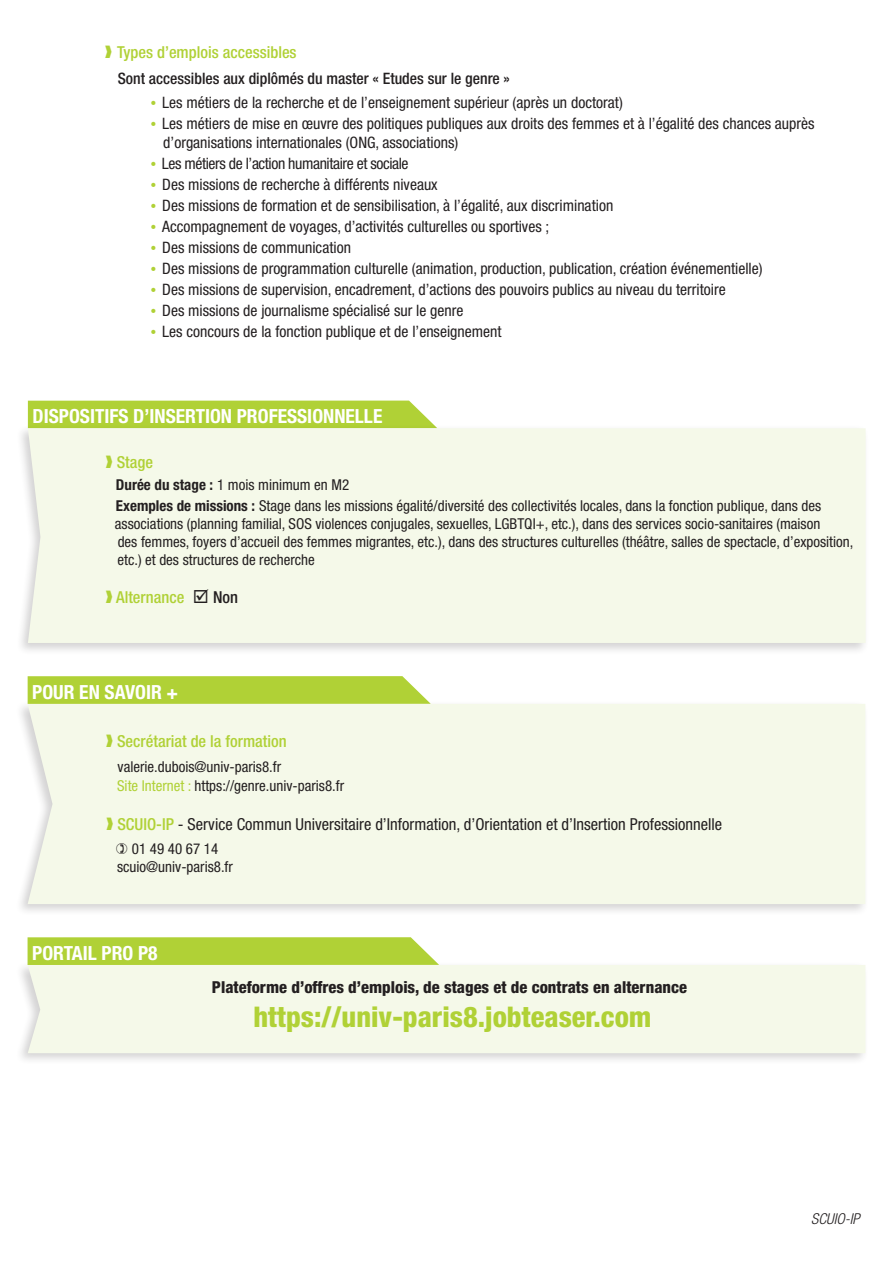
<style>
.page{position:relative;width:893px;height:1263px;background:#fff}
.page>*{position:absolute;margin:0;border:0;box-sizing:border-box;transform-origin:0 0}
.t1{font:800 condensed 28.5px "Helvetica Neue";color:#b0d136}
.t2{font:700 condensed 19.5px "Helvetica Neue";color:#fff}
.t3{font:condensed 16.5px "Helvetica Neue";color:#231f20}
.t4{font:500 condensed 16.5px "Helvetica Neue";color:#b0d136}
.t5{font:800 condensed 16.5px "Helvetica Neue";color:#231f20}
.t6{font:condensed 15.75px/18.9px "Helvetica Neue";color:#231f20}
.t7{font:500 condensed 15.75px "Helvetica Neue";color:#231f20}
.t8{font:condensed 15.75px "Helvetica Neue";letter-spacing:-.025em;color:#231f20}
.t9{font:condensed 15px/18px "Helvetica Neue";color:#231f20}
.t10{font:italic 300 condensed 15px "Helvetica Neue";color:#231f20}
.s1{font-family:"Quay Sans";font-stretch:normal;font-size:15px;color:#b0d136}
.s2{font-weight:700}
.s3{color:#231f20}
.s4{color:#b0d136}
.s5{font-weight:500;color:#b0d136}
</style>
<div class="page">
<div style="left:16px;top:700px;width:853px;height:216px;background:#231f20;opacity:.2"></div>
<div style="left:28px;top:704px;width:837px;height:200px;background:#f5f9e9"></div>
<svg style="left:28px;top:676px;width:403px;height:28px;background:#b3d33f"></svg>
<div style="left:16px;top:961px;width:853px;height:105px;background:#231f20;opacity:.2"></div>
<div style="left:28px;top:965px;width:837px;height:88px;background:#f5f9e9"></div>
<svg style="left:28px;top:937px;width:411px;height:28px;background:#b3d33f"></svg>
<div style="left:28px;top:401px;width:405px;height:23px;background:#b0d136"></div>
<div style="left:15px;top:424px;width:854px;height:231px;background:#231f20;opacity:.2"></div>
<div style="left:28px;top:428px;width:838px;height:215px;background:#f5f9e9"></div>
<svg style="left:117px;top:843px;width:10px;height:11px"></svg>
<p class="t4" style="left:105px;top:42px;width:193px">❱ Types d’emplois accessibles</p>
<p class="t7" style="left:118px;top:69px;width:394px">Sont accessibles aux diplômés du master « Etudes sur le genre »</p>
<p class="t6" style="left:148px;top:93px;width:476px"><span class="s1">•</span> Les métiers de la recherche et de l’enseignement supérieur (après un doctorat)</p>
<p class="t6" style="left:163px;top:114px;width:653px;text-indent:-15px"><span class="s1">•</span> Les métiers de mise en œuvre des politiques publiques aux droits des femmes et à l’égalité des chances auprès d’organisations internationales (ONG, associations)</p>
<p class="t8" style="left:148px;top:154px;width:262px"><span class="s1">•</span> Les métiers de l’action humanitaire et sociale</p>
<p class="t6" style="left:148px;top:175px;width:291px"><span class="s1">•</span> Des missions de recherche à différents niveaux</p>
<p class="t6" style="left:148px;top:196px;width:466px"><span class="s1">•</span> Des missions de formation et de sensibilisation, à l’égalité, aux discrimination</p>
<p class="t6" style="left:148px;top:217px;width:402px"><span class="s1">•</span> Accompagnement de voyages, d’activités culturelles ou sportives ;</p>
<p class="t6" style="left:148px;top:238px;width:204px"><span class="s1">•</span> Des missions de communication</p>
<p class="t6" style="left:148px;top:259px;width:616px"><span class="s1">•</span> Des missions de programmation culturelle (animation, production, publication, création événementielle)</p>
<p class="t6" style="left:148px;top:280px;width:579px"><span class="s1">•</span> Des missions de supervision, encadrement, d’actions des pouvoirs publics au niveau du territoire</p>
<p class="t6" style="left:148px;top:301px;width:316px"><span class="s1">•</span> Des missions de journalisme spécialisé sur le genre</p>
<p class="t6" style="left:148px;top:322px;width:355px"><span class="s1">•</span> Les concours de la fonction publique et de l’enseignement</p>
<p class="t2" style="left:33px;top:404px;width:351px">DISPOSITIFS D’INSERTION PROFESSIONNELLE</p>
<p class="t4" style="left:105px;top:453px;width:49px">❱ Stage</p>
<p class="t9" style="left:116px;top:475px;width:707px;line-height:20.1px"><span class="s2">Durée du stage :</span> 1 mois minimum en M2<br><span class="s2">Exemples de missions :</span> Stage dans les missions égalité/diversité des collectivités locales, dans la fonction publique, dans des</p>
<p class="t9" style="left:115px;top:514px;width:740px">associations (planning familial, SOS violences conjugales, sexuelles, LGBTQI+, etc.), dans des services socio-sanitaires (maison<br>des femmes, foyers d’accueil des femmes migrantes, etc.), dans des structures culturelles (théâtre, salles de spectacle, d’exposition, etc.) et des structures de recherche</p>
<p class="t4" style="left:105px;top:587px;width:134px">❱ Alternance <span class="s3">☑ Non</span></p>
<p class="t2" style="left:32px;top:680px;width:148px">POUR EN SAVOIR +</p>
<p class="t4" style="left:106px;top:732px;width:183px">❱ Secrétariat de la formation</p>
<p class="t9" style="left:117px;top:756px;width:229px;line-height:19.8px">valerie.dubois@univ-paris8.fr<br><span class="s4">Site Internet :</span> https://genre.univ-paris8.fr</p>
<p class="t3" style="left:106px;top:814px;width:618px"><span class="s4">❱</span> <span class="s5">SCUIO-IP</span> - Service Commun Universitaire d’Information, d’Orientation et d’Insertion Professionnelle</p>
<p class="t9" style="left:117px;top:840px;width:117px;text-align:center">01 49 40 67 14 scuio@univ-paris8.fr</p>
<p class="t2" style="left:32px;top:941px;width:127px">PORTAIL PRO P8</p>
<p class="t5" style="left:212px;top:977px;width:477px">Plateforme d’offres d’emplois, de stages et de contrats en alternance</p>
<h1 class="t1" style="left:253px;top:999px;width:400px">https://univ-paris8.jobteaser.com</h1>
<p class="t10" style="left:811px;top:1210px;width:50px">SCUIO-IP</p>
</div>
